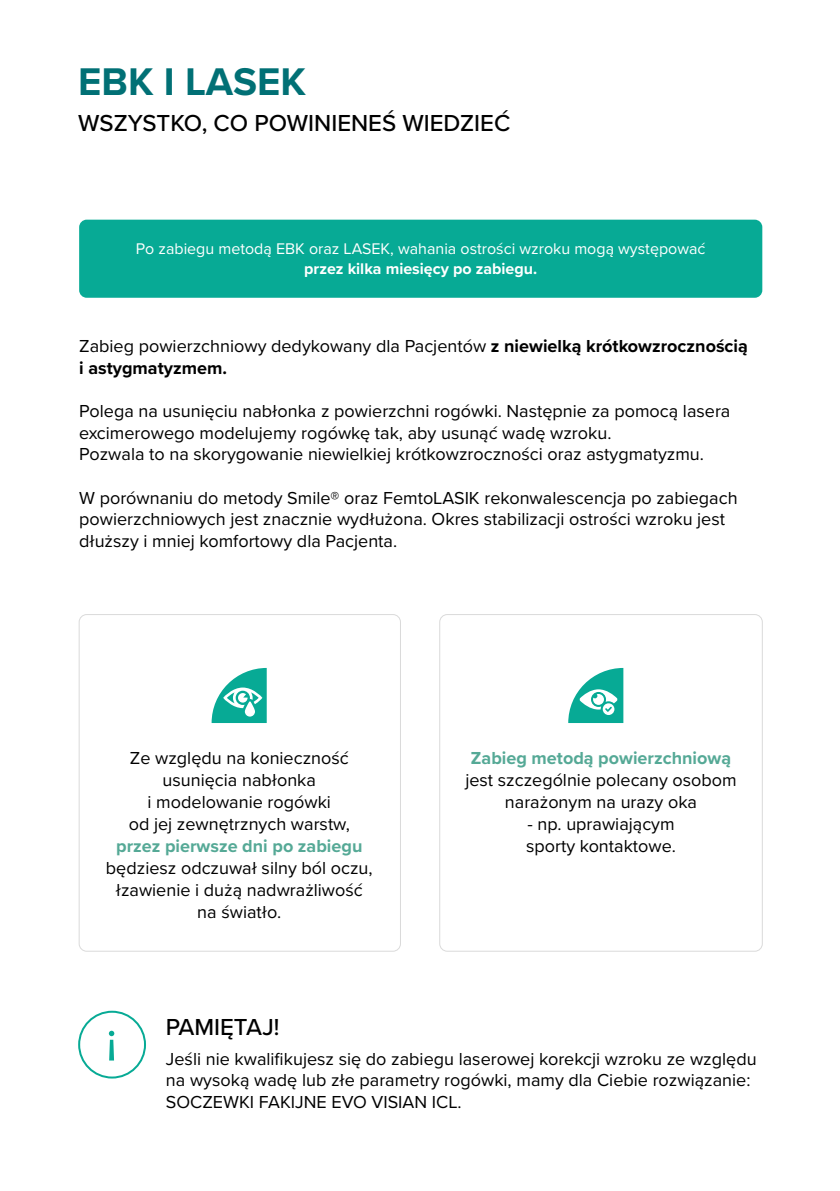
<style>
.page{position:relative;width:840px;height:1191px;background:#fff}
.page>*{position:absolute;margin:0;border:0;box-sizing:border-box;transform-origin:0 0}
.t1{font:700 40px "Proxima Nova";color:#017075}
.t2{font:500 24px "Proxima Nova";color:#000}
.t3{font:18px/22px "Proxima Nova";color:#000}
.t4{font:700 18px/21.6px "Proxima Nova";color:#000}
.t5{font:700 18px "Proxima Nova";color:#55a996}
.t6{font:16px "Proxima Nova";color:#fff}
.t7{font:700 16px "Proxima Nova";color:#fff}
.s1{font-weight:400}
</style>
<div class="page">
<div style="left:79px;top:614px;width:322px;height:337px;border:1px solid #dadada;border-radius:8px"></div>
<div style="left:439px;top:614px;width:323px;height:337px;border:1px solid #dadada;border-radius:8px"></div>
<div style="left:79px;top:220px;width:682px;height:78px;background:#07aa95;border-radius:8px"></div>
<svg style="left:211px;top:668px;width:55px;height:55px"></svg>
<svg style="left:568px;top:668px;width:55px;height:55px"></svg>
<svg style="left:78px;top:1010px;width:68px;height:68px"></svg>
<h1 class="t1" style="left:78px;top:52px;width:229px">EBK I LASEK</h1>
<h2 class="t2" style="left:78px;top:105px;width:433px">WSZYSTKO, CO POWINIENEŚ WIEDZIEĆ</h2>
<p class="t6" style="left:136px;top:237px;width:570px">Po zabiegu metodą EBK oraz LASEK, wahania ostrości wzroku mogą występować</p>
<p class="t7" style="left:304px;top:256px;width:234px">przez kilka miesięcy po zabiegu.</p>
<p class="t4" style="left:79px;top:335px;width:670px"><span class="s1">Zabieg powierzchniowy dedykowany dla Pacjentów</span> z niewielką krótkowzrocznością i astygmatyzmem.</p>
<p class="t3" style="left:79px;top:399px;width:652px">Polega na usunięciu nabłonka z powierzchni rogówki. Następnie za pomocą lasera excimerowego modelujemy rogówkę tak, aby usunąć wadę wzroku.<br>Pozwala to na skorygowanie niewielkiej krótkowzroczności oraz astygmatyzmu.</p>
<p class="t3" style="left:79px;top:486px;width:659px">W porównaniu do metody Smile® oraz FemtoLASIK rekonwalescencja po zabiegach powierzchniowych jest znacznie wydłużona. Okres stabilizacji ostrości wzroku jest dłuższy i mniej komfortowy dla Pacjenta.</p>
<p class="t3" style="left:129px;top:746px;width:222px;text-align:center">Ze względu na konieczność usunięcia nabłonka<br>i modelowanie rogówki<br>od jej zewnętrznych warstw,</p>
<p class="t5" style="left:116px;top:832px;width:247px">przez pierwsze dni po zabiegu</p>
<p class="t3" style="left:106px;top:856px;width:268px;text-align:center">będziesz odczuwał silny ból oczu, łzawienie i dużą nadwrażliwość na światło.</p>
<p class="t5" style="left:470px;top:744px;width:261px">Zabieg metodą powierzchniową</p>
<p class="t3" style="left:465px;top:768px;width:273px;text-align:center">jest szczególnie polecany osobom narażonym na urazy oka</p>
<p class="t3" style="left:525px;top:812px;width:151px">- np. uprawiającym sporty kontaktowe.</p>
<h2 class="t2" style="left:166px;top:1008px;width:115px">PAMIĘTAJ!</h2>
<p class="t3" style="left:166px;top:1047px;width:592px">Jeśli nie kwalifikujesz się do zabiegu laserowej korekcji wzroku ze względu na wysoką wadę lub złe parametry rogówki, mamy dla Ciebie rozwiązanie:<br>SOCZEWKI FAKIJNE EVO VISIAN ICL.</p>
</div>
